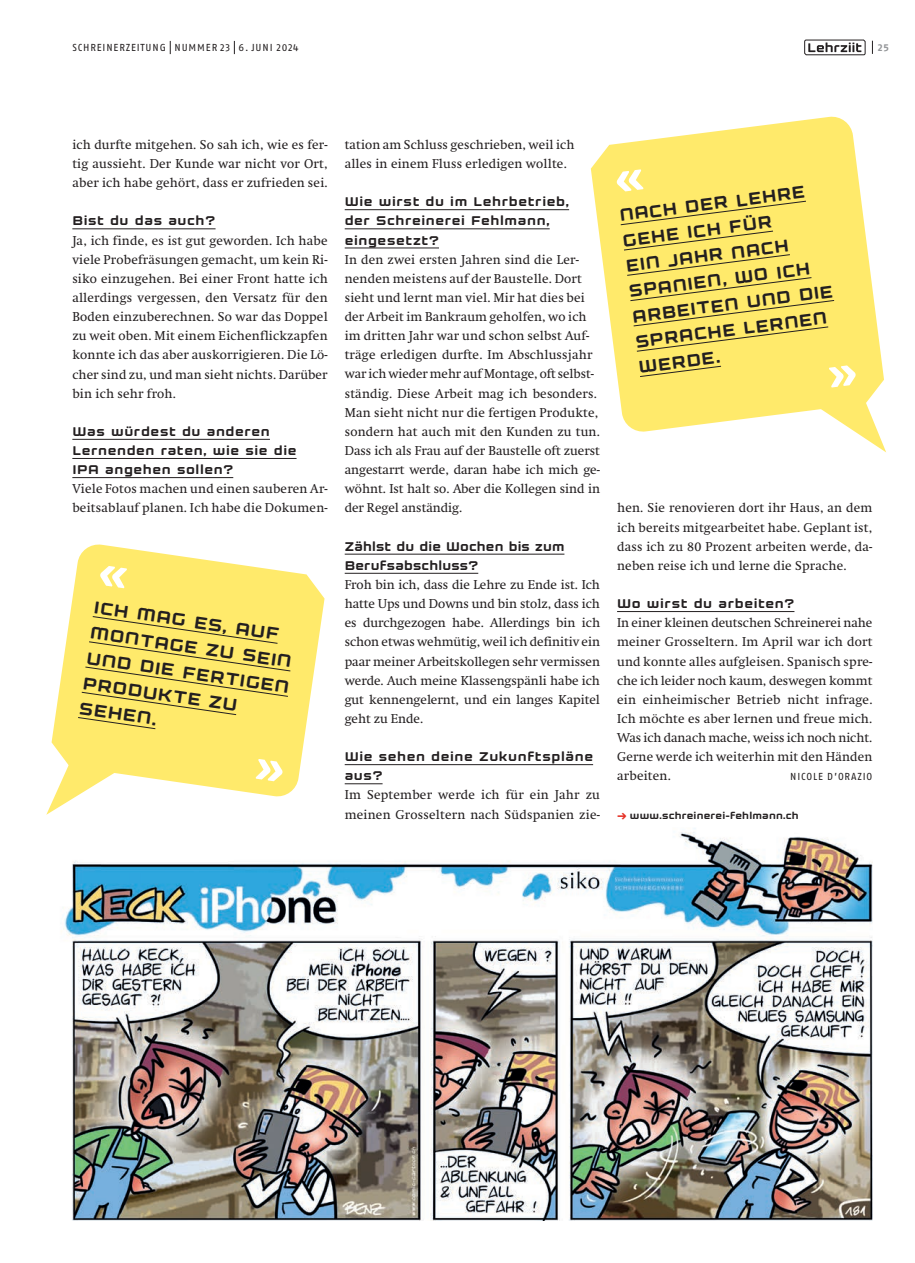
<style>
.page{position:relative;width:915px;height:1263px;background:#fff}
.page>*{position:absolute;margin:0;border:0;box-sizing:border-box;transform-origin:0 0}
.t1{font:700 18.75px/25.5px "Kernel";color:#231f20}
.t2{font:700 13.8px/19.2px "Kernel";letter-spacing:.045em;color:#231f20}
.t3{font:700 13.8px/19.2px "Kernel";letter-spacing:.015em;color:#231f20}
.t4{font:12.75px/19.2px "Swift";letter-spacing:.02em;color:#231f20;text-align:justify}
.t5{font:700 10.5px "Kernel";letter-spacing:.02em;color:#231f20}
.t6{font:10.2px "Fago OT";letter-spacing:.085em;color:#231f20}
.t7{font:700 10.2px "Fago OT";color:#939598}
.s1{font-size:12px;color:#e53025}
</style>
<div class="page">
<hr style="left:72px;top:229px;width:143px;height:1px;background:#231f20">
<hr style="left:72px;top:439px;width:198px;height:1px;background:#231f20">
<hr style="left:72px;top:458px;width:224px;height:1px;background:#231f20">
<hr style="left:72px;top:477px;width:161px;height:1px;background:#231f20">
<hr style="left:344px;top:209px;width:225px;height:1px;background:#231f20">
<hr style="left:344px;top:229px;width:205px;height:1px;background:#231f20">
<hr style="left:344px;top:248px;width:95px;height:1px;background:#231f20">
<hr style="left:344px;top:554px;width:220px;height:1px;background:#231f20">
<hr style="left:344px;top:573px;width:134px;height:1px;background:#231f20">
<hr style="left:344px;top:764px;width:249px;height:1px;background:#231f20">
<hr style="left:344px;top:783px;width:38px;height:1px;background:#231f20">
<svg style="left:52px;top:544px;width:272px;height:253px;fill:#ffea6b"></svg>
<svg style="left:46px;top:764px;width:71px;height:51px"></svg>
<div style="left:77px;top:616px;width:214px;height:113px;background:#ffea6b"></div>
<hr style="left:617px;top:611px;width:177px;height:1px;background:#231f20">
<img style="left:63px;top:828px;width:809px;height:392px">
<svg style="left:590px;top:116px;width:293px;height:316px;fill:#ffea6b"></svg>
<svg style="left:817px;top:401px;width:68px;height:51px"></svg>
<div style="left:619px;top:200px;width:215px;height:152px;background:#ffea6b"></div>
<svg style="left:639px;top:365px;width:82px;height:12px"></svg>
<svg style="left:170px;top:41px;width:1px;height:13px"></svg>
<svg style="left:234px;top:41px;width:1px;height:13px"></svg>
<svg style="left:871px;top:41px;width:1px;height:13px"></svg>
<svg style="left:804px;top:39px;width:61px;height:16px"></svg>
<svg style="left:99px;top:565px;width:28px;height:23px"></svg>
<svg style="left:255px;top:759px;width:29px;height:23px"></svg>
<svg style="left:615px;top:169px;width:28px;height:23px"></svg>
<svg style="left:828px;top:364px;width:28px;height:24px"></svg>
<p class="t6" style="left:72px;top:41px;width:190px">SCHREINERZEITUNG NUMMER 23 6. Juni</p>
<p class="t6" style="left:276px;top:41px;width:24px">2024</p>
<p class="t7" style="left:877px;top:41px;width:13px">25</p>
<p class="t4" style="left:72px;top:135px;width:257px">ich durfte mitgehen. So sah ich, wie es fer&shy;tig aussieht. Der Kunde war nicht vor Ort, aber ich habe gehört, dass er zufrieden sei.</p>
<p class="t2" style="left:72px;top:211px;width:144px">Bist du das auch?</p>
<p class="t4" style="left:72px;top:231px;width:257px">Ja, ich finde, es ist gut geworden. Ich habe viele Probefräsungen gemacht, um kein Ri&shy;siko einzugehen. Bei einer Front hatte ich allerdings vergessen, den Versatz für den Boden einzuberechnen. So war das Doppel zu weit oben. Mit einem Eichenflickzapfen konnte ich das aber auskorrigieren. Die Lö&shy;cher sind zu, und man sieht nichts. Darüber bin ich sehr froh.</p>
<p class="t2" style="left:72px;top:422px;width:225px">Was würdest du anderen<br>Lernenden raten, wie sie die<br>IPA angehen sollen?</p>
<p class="t4" style="left:72px;top:479px;width:257px">Viele Fotos machen und einen sauberen Ar&shy;beitsablauf planen. Ich habe die Dokumen-</p>
<h1 class="t1" style="left:95px;top:595px;width:206px;rotate:8deg">ICH MAG ES, AUF<br>MONTAGE ZU SEIN<br>UND DIE FERTIGEN<br>PRODUKTE ZU<br>SEHEN.</h1>
<p class="t4" style="left:344px;top:135px;width:231px">tation am Schluss geschrieben, weil ich alles in einem Fluss erledigen wollte.</p>
<p class="t2" style="left:344px;top:192px;width:226px">Wie wirst du im Lehrbetrieb, der Schreinerei Fehlmann, eingesetzt?</p>
<p class="t4" style="left:344px;top:250px;width:257px;text-align:left">In den zwei ersten Jahren sind die Ler&shy;nenden meistens auf der Baustelle. Dort sieht und lernt man viel. Mir hat dies bei der Arbeit im Bankraum geholfen, wo ich im dritten Jahr war und schon selbst Auf&shy;träge erledigen durfte. Im Abschlussjahr war ich wieder mehr auf Montage, oft selbst&shy;ständig. Diese Arbeit mag ich besonders.<br>Man sieht nicht nur die fertigen Produkte, sondern hat auch mit den Kunden zu tun.<br>Dass ich als Frau auf der Baustelle oft zuerst angestarrt werde, daran habe ich mich ge&shy;wöhnt. Ist halt so. Aber die Kollegen sind in der Regel anständig.</p>
<p class="t3" style="left:344px;top:537px;width:221px">Zählst du die Wochen bis zum<br>Berufsabschluss?</p>
<p class="t4" style="left:344px;top:575px;width:257px">Froh bin ich, dass die Lehre zu Ende ist. Ich hatte Ups und Downs und bin stolz, dass ich es durchgezogen habe. Allerdings bin ich schon etwas wehmütig, weil ich definitiv ein paar meiner Arbeitskollegen sehr vermissen werde. Auch meine Klassengspänli habe ich gut kennengelernt, und ein langes Kapitel geht zu Ende.</p>
<p class="t2" style="left:344px;top:747px;width:250px">Wie sehen deine Zukunftspläne aus?</p>
<p class="t4" style="left:344px;top:786px;width:256px">Im September werde ich für ein Jahr zu meinen Grosseltern nach Südspanien zie-</p>
<h1 class="t1" style="left:617px;top:202px;width:204px;rotate:-7deg">NACH DER LEHRE<br>GEHE ICH FÜR<br>EIN JAHR NACH<br>SPANIEN, WO ICH<br>ARBEITEN UND DIE<br>SPRACHE LERNEN<br>WERDE.</h1>
<p class="t4" style="left:617px;top:499px;width:257px">hen. Sie renovieren dort ihr Haus, an dem ich bereits mitgearbeitet habe. Geplant ist, dass ich zu 80 Prozent arbeiten werde, da&shy;neben reise ich und lerne die Sprache.</p>
<p class="t2" style="left:617px;top:594px;width:179px">Wo wirst du arbeiten?</p>
<p class="t4" style="left:617px;top:613px;width:257px">In einer kleinen deutschen Schreinerei nahe meiner Grosseltern. Im April war ich dort und konnte alles aufgleisen. Spanisch spre&shy;che ich leider noch kaum, deswegen kommt ein einheimischer Betrieb nicht infrage.<br>Ich möchte es aber lernen und freue mich.<br>Was ich danach mache, weiss ich noch nicht.<br>Gerne werde ich weiterhin mit den Händen arbeiten.</p>
<p class="t6" style="left:790px;top:771px;width:84px">NICOLE D’ORAZIO</p>
<p class="t5" style="left:617px;top:810px;width:183px"><span class="s1">→</span> www.schreinerei-fehlmann.ch</p>
</div>
